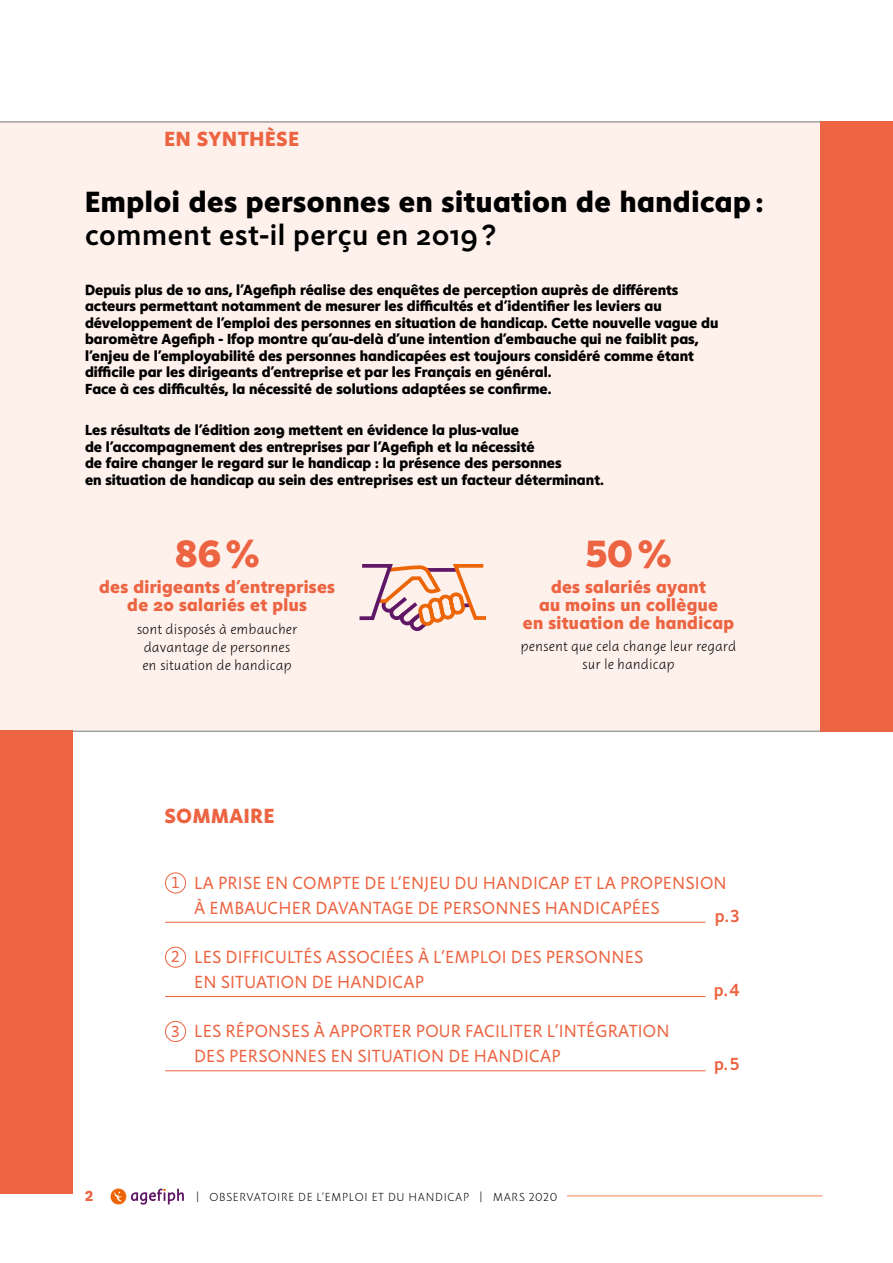
<style>
.page{position:relative;width:893px;height:1263px;background:#fff}
.page>*{position:absolute;margin:0;border:0;box-sizing:border-box;transform-origin:0 0}
.t1{font:800 39px "Instant 5";color:#ec6441}
.t2{font:800 30px "Instant 5";letter-spacing:.02em;color:#000}
.t3{font:30px "Instant 4 Slow";letter-spacing:.02em;color:#000}
.t4{font:800 21px "Instant 5";letter-spacing:.03em;color:#ec6441}
.t5{font:18px/24.8px "Instant 3";letter-spacing:.01em;color:#ec6441}
.t6{font:800 18px/18px "Instant 5";letter-spacing:.02em;color:#ec6441;text-align:center}
.t7{font:18px "Instant 4 Slow";color:#ec6441}
.t8{font:800 15px/16.5px "Instant 5";color:#000}
.t9{font:15px/18px "Instant 2 Quick";color:#000;text-align:center}
.t10{font:800 15px "Instant 5";color:#ec6441}
.t11{font:12px "Instant 2 Quick";letter-spacing:.06em;color:#000}
.s1{font-size:16.35px}
</style>
<div class="page">
<div style="left:0;top:122px;width:893px;height:608px;background:#fef1ec"></div>
<hr style="left:0;top:731px;width:893px;height:1px;background:#9d9d9c">
<hr style="left:165px;top:922px;width:540px;height:1px;background:#ec6441">
<hr style="left:165px;top:996px;width:540px;height:1px;background:#ec6441">
<hr style="left:165px;top:1070px;width:540px;height:1px;background:#ec6441">
<div style="left:165px;top:872px;width:21px;height:21px;border:1px solid #ec6441;border-radius:50%"></div>
<div style="left:165px;top:947px;width:21px;height:21px;border:1px solid #ec6441;border-radius:50%"></div>
<div style="left:165px;top:1021px;width:21px;height:21px;border:1px solid #ec6441;border-radius:50%"></div>
<hr style="left:0;top:121px;width:893px;height:2px;background:#9d9d9c">
<div style="left:821px;top:122px;width:72px;height:610px;background:#ec6441"></div>
<div style="left:0;top:731px;width:72px;height:463px;background:#ec6441"></div>
<svg style="left:359px;top:564px;width:127px;height:67px"></svg>
<hr style="left:567px;top:1195px;width:256px;height:2px;background:#f8b89d">
<svg style="left:111px;top:1188px;width:73px;height:16px"></svg>
<h3 class="t4" style="left:164px;top:124px;width:136px">EN SYNTHÈSE</h3>
<h2 class="t2" style="left:85px;top:181px;width:680px">Emploi des personnes en situation de handicap :</h2>
<h2 class="t3" style="left:85px;top:215px;width:413px">comment est-il perçu en 2019 ?</h2>
<p class="t8" style="left:85px;top:281px;width:635px">Depuis plus de 10 ans, l'Agefiph réalise des enquêtes de perception auprès de différents acteurs permettant notamment de mesurer les difficultés et d'identifier les leviers au développement de l'emploi des personnes en situation de handicap. Cette nouvelle vague du baromètre Agefiph - Ifop montre qu’au-delà d’une intention d’embauche qui ne faiblit pas, l’enjeu de l’employabilité des personnes handicapées est toujours considéré comme étant difficile par les dirigeants d’entreprise et par les Français en général.<br>Face à ces difficultés, la nécessité de solutions adaptées se confirme.</p>
<p class="t8" style="left:85px;top:421px;width:520px">Les résultats de l'édition 2019 mettent en évidence la plus-value<br>de l'accompagnement des entreprises par l'Agefiph et la nécessité<br>de faire changer le regard sur le handicap : la présence des personnes<br>en situation de handicap au sein des entreprises est un facteur déterminant.</p>
<h1 class="t1" style="left:175px;top:526px;width:86px">86 %</h1>
<p class="t6" style="left:99px;top:577px;width:237px">des dirigeants d'entreprises de 20 salariés et plus</p>
<h1 class="t1" style="left:586px;top:526px;width:87px">50 %</h1>
<p class="t6" style="left:539px;top:577px;width:180px">des salariés ayant au moins un collègue</p>
<p class="t9" style="left:137px;top:620px;width:162px">sont disposés à embaucher</p>
<p class="t6" style="left:523px;top:613px;width:213px">en situation de handicap</p>
<p class="t9" style="left:142px;top:638px;width:151px;text-align:left">davantage de personnes en situation de handicap</p>
<p class="t9" style="left:521px;top:638px;width:217px">pensent que cela change leur regard sur le handicap</p>
<h3 class="t4" style="left:164px;top:801px;width:111px">SOMMAIRE</h3>
<p class="t5" style="left:194px;top:870px;width:534px;text-indent:-24px"><span class="s1">1</span> LA PRISE EN COMPTE DE L’ENJEU DU HANDICAP ET LA PROPENSION<br>À EMBAUCHER DAVANTAGE DE PERSONNES HANDICAPÉES</p>
<p class="t7" style="left:715px;top:904px;width:26px">p. 3</p>
<p class="t5" style="left:194px;top:945px;width:451px;text-indent:-24px"><span class="s1">2</span> LES DIFFICULTÉS ASSOCIÉES À L’EMPLOI DES PERSONNES<br>EN SITUATION DE HANDICAP</p>
<p class="t5" style="left:194px;top:1019px;width:477px;text-indent:-24px"><span class="s1">3</span> LES RÉPONSES À APPORTER POUR FACILITER L’INTÉGRATION<br>DES PERSONNES EN SITUATION DE HANDICAP</p>
<p class="t10" style="left:85px;top:1185px;width:9px">2</p>
<p class="t11" style="left:196px;top:1189px;width:363px">| OBSERVATOIRE DE L'EMPLOI ET DU HANDICAP | MARS 2020</p>
<p class="t7" style="left:714px;top:978px;width:27px">p. 4</p>
<p class="t7" style="left:714px;top:1052px;width:27px">p. 5</p>
</div>
